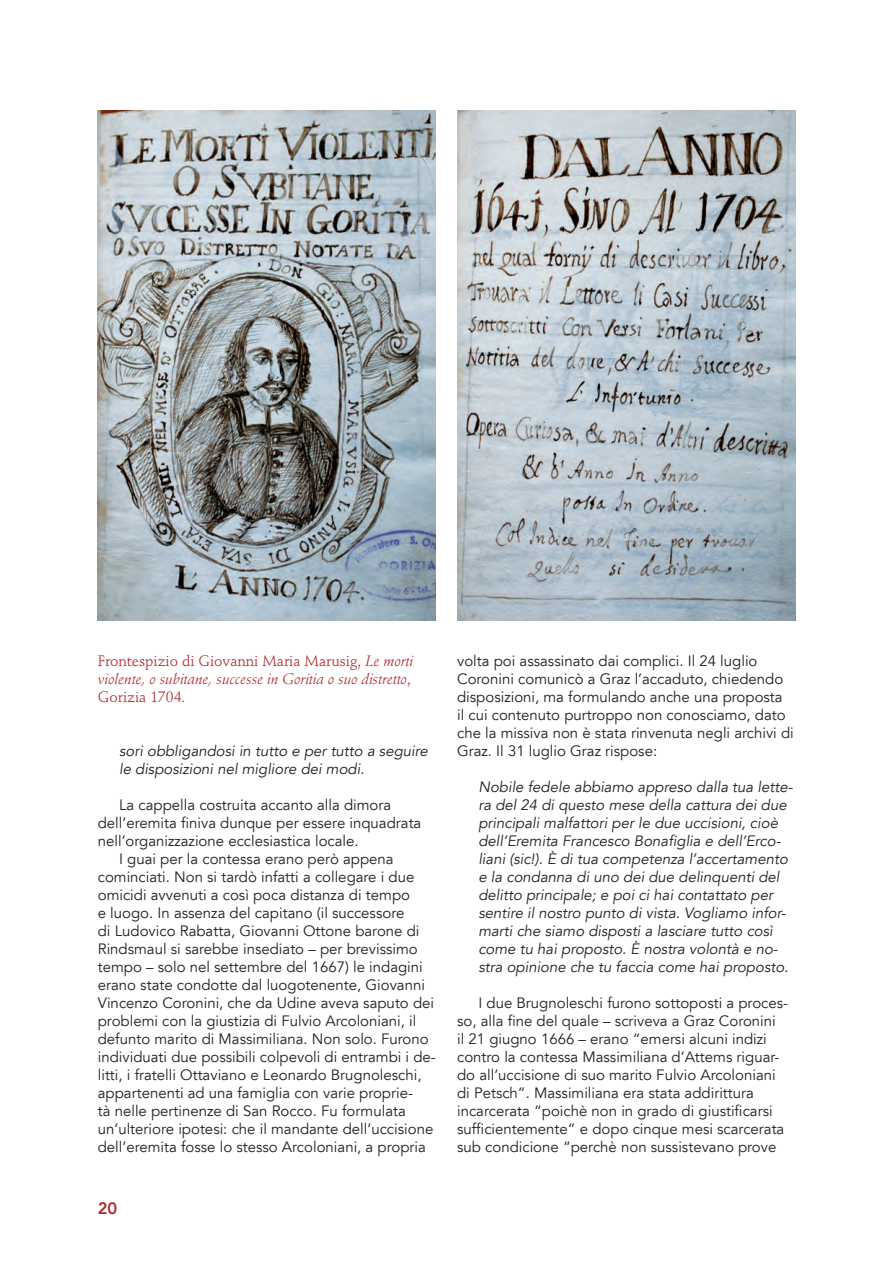
<style>
.page{position:relative;width:893px;height:1263px;background:#fff}
.page>*{position:absolute;margin:0;border:0;box-sizing:border-box;transform-origin:0 0}
.t1{font:800 16.5px "Avenir LT";color:#b02a2f}
.t2{font:15px/18px "Avenir LT";color:#231f20}
.t3{font:italic 15px/18px "Avenir LT";color:#231f20}
.t4{font:italic 15px/18px "Stempel Schneidler Std";color:#b02a2f}
.s1{font-style:normal}
</style>
<div class="page">
<img style="left:98px;top:111px;width:338px;height:510px">
<img style="left:457px;top:111px;width:338px;height:510px">
<p class="t4" style="left:98px;top:652px;width:317px"><span class="s1">Frontespizio di Giovanni Maria Marusig,</span> Le morti violente, o subitane, successe in Goritia o suo distretto<span class="s1">,<br>Gorizia 1704.</span></p>
<p class="t3" style="left:119px;top:742px;width:310px">sori obbligandosi in tutto e per tutto a seguire le disposizioni nel migliore dei modi<span class="s1">.</span></p>
<p class="t2" style="left:119px;top:796px;width:274px">La cappella costruita accanto alla dimora</p>
<p class="t2" style="left:98px;top:814px;width:325px">dell’eremita finiva dunque per essere inquadrata</p>
<p class="t2" style="left:98px;top:832px;width:262px">nell’organizzazione ecclesiastica locale.</p>
<p class="t2" style="left:119px;top:850px;width:276px">I guai per la contessa erano però appena</p>
<p class="t2" style="left:98px;top:868px;width:318px">cominciati. Non si tardò infatti a collegare i due</p>
<p class="t2" style="left:98px;top:886px;width:314px">omicidi avvenuti a così poca distanza di tempo</p>
<p class="t2" style="left:98px;top:904px;width:308px">e luogo. In assenza del capitano (il successore</p>
<p class="t2" style="left:98px;top:922px;width:323px">di Ludovico Rabatta, Giovanni Ottone barone di</p>
<p class="t2" style="left:98px;top:940px;width:321px">Rindsmaul si sarebbe insediato – per brevissimo</p>
<p class="t2" style="left:98px;top:958px;width:327px">tempo – solo nel settembre del 1667) le indagini</p>
<p class="t2" style="left:98px;top:976px;width:329px">erano state condotte dal luogotenente, Giovanni</p>
<p class="t2" style="left:98px;top:994px;width:338px">Vincenzo Coronini, che da Udine aveva saputo dei</p>
<p class="t2" style="left:98px;top:1012px;width:320px">problemi con la giustizia di Fulvio Arcoloniani, il</p>
<p class="t2" style="left:98px;top:1030px;width:332px">defunto marito di Massimiliana. Non solo. Furono</p>
<p class="t2" style="left:98px;top:1048px;width:340px">individuati due possibili colpevoli di entrambi i de-</p>
<p class="t2" style="left:98px;top:1066px;width:325px">litti, i fratelli Ottaviano e Leonardo Brugnoleschi,</p>
<p class="t2" style="left:98px;top:1084px;width:317px">appartenenti ad una famiglia con varie proprie-</p>
<p class="t2" style="left:98px;top:1102px;width:310px">tà nelle pertinenze di San Rocco. Fu formulata</p>
<p class="t2" style="left:98px;top:1120px;width:337px">un’ulteriore ipotesi: che il mandante dell’uccisione</p>
<p class="t2" style="left:98px;top:1138px;width:330px">dell’eremita fosse lo stesso Arcoloniani, a propria</p>
<p class="t1" style="left:98px;top:1198px;width:21px">20</p>
<p class="t2" style="left:457px;top:652px;width:338px">volta poi assassinato dai complici. Il 24 luglio Coronini comunicò a Graz l’accaduto, chiedendo disposizioni, ma formulando anche una proposta<br>il cui contenuto purtroppo non conosciamo, dato che la missiva non è stata rinvenuta negli archivi di Graz. Il 31 luglio Graz rispose:</p>
<p class="t3" style="left:478px;top:778px;width:316px">Nobile fedele abbiamo appreso dalla tua lette&shy;ra del 24 di questo mese della cattura dei due principali malfattori per le due uccisioni, cioè dell’Eremita Francesco Bonafiglia e dell’Erco&shy;liani (sic!). È di tua competenza l’accertamento e la condanna di uno dei due delinquenti del delitto principale; e poi ci hai contattato per sentire il nostro punto di vista. Vogliamo infor&shy;marti che siamo disposti a lasciare tutto così come tu hai proposto. È nostra volontà e no&shy;stra opinione che tu faccia come hai proposto.</p>
<p class="t2" style="left:457px;top:994px;width:333px;text-indent:21px">I due Brugnoleschi furono sottoposti a proces&shy;so, alla fine del quale – scriveva a Graz Coronini<br>il 21 giugno 1666 – erano “emersi alcuni indizi contro la contessa Massimiliana d’Attems riguar&shy;do all’uccisione di suo marito Fulvio Arcoloniani di Petsch”. Massimiliana era stata addirittura incarcerata “poichè non in grado di giustificarsi sufficientemente” e dopo cinque mesi scarcerata sub condicione “perchè non sussistevano prove</p>
</div>
